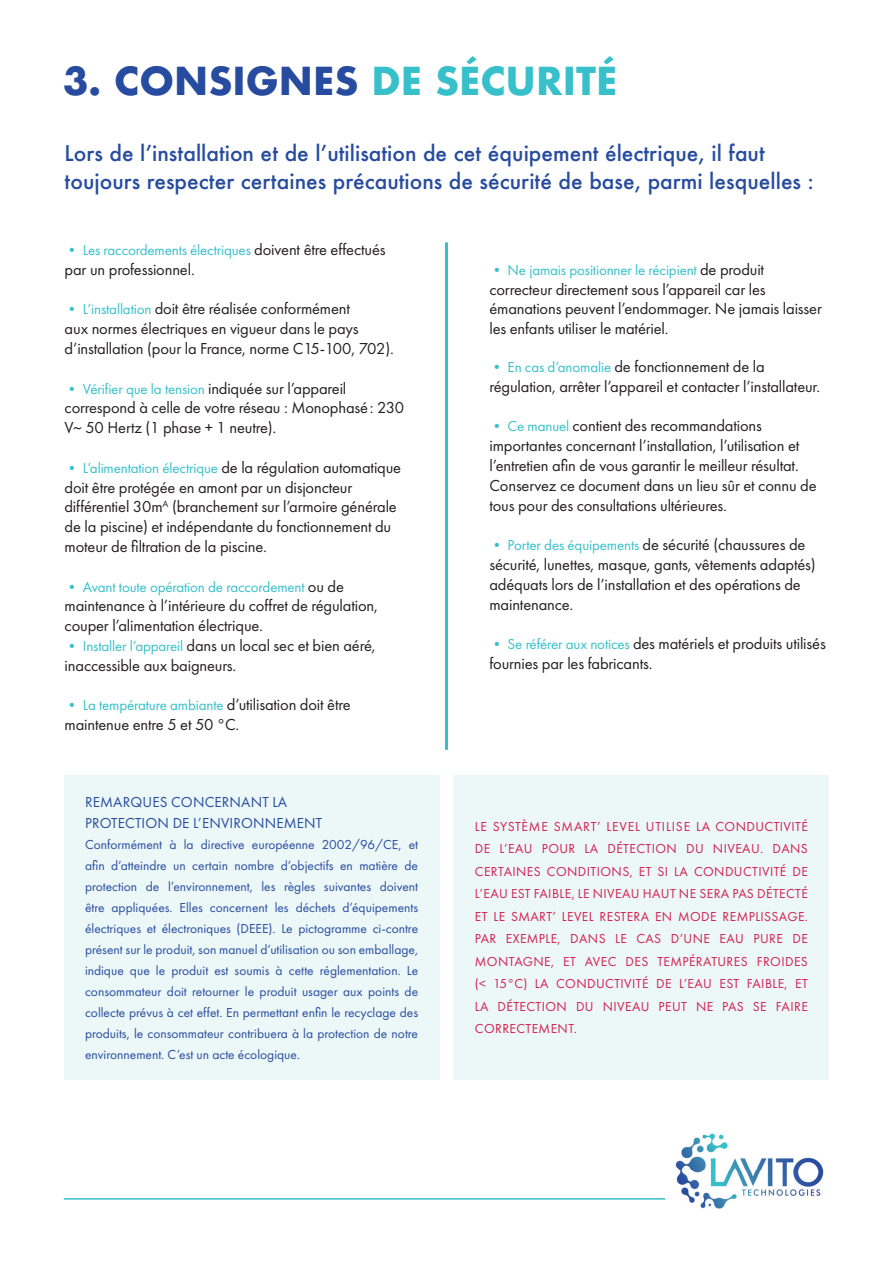
<style>
.page{position:relative;width:893px;height:1263px;background:#fff}
.page>*{position:absolute;margin:0;border:0;box-sizing:border-box;transform-origin:0 0}
.t1{font:700 37.5px "Futura";color:#274c9f}
.t2{font:500 21px/27px "Futura";color:#274c9f}
.t3{font:16.5px/19.8px "Futura PT";letter-spacing:-.01em;color:#231f20}
.t4{font:15px "Futura PT";letter-spacing:-.01em;color:#37c0ca}
.t5{font:15px/21px "Futura PT";letter-spacing:.01em;color:#274c9f}
.t6{font:13.5px/21px "Futura PT";color:#274c9f;text-align:justify}
.t7{font:13.5px/22.5px "Futura PT";letter-spacing:.03em;color:#d1204e;text-align:justify}
.s1{color:#37c0ca}
.s2{font-size:16.5px;color:#231f20}
.s3{font-size:15px;color:#37c0ca}
</style>
<div class="page">
<div style="left:454px;top:775px;width:375px;height:305px;background:#ecf7f8"></div>
<div style="left:64px;top:775px;width:375px;height:305px;background:#ecf7f8"></div>
<hr style="left:445px;top:242px;width:3px;height:508px;background:#37c0ca">
<img style="left:676px;top:1133px;width:147px;height:76px">
<hr style="left:64px;top:1198px;width:601px;height:1px;background:#37c0ca">
<h1 class="t1" style="left:63px;top:54px;width:556px">3. CONSIGNES <span class="s1">DE SÉCURITÉ</span></h1>
<p class="t2" style="left:65px;top:140px;width:751px">Lors de lʼinstallation et de lʼutilisation de cet équipement électrique, il faut toujours respecter certaines précautions de sécurité de base, parmi lesquelles :</p>
<p class="t4" style="left:65px;top:241px;width:322px">• Les raccordements électriques <span class="s2">doivent être effectués</span></p>
<p class="t3" style="left:65px;top:259px;width:132px">par un professionnel.</p>
<p class="t3" style="left:65px;top:299px;width:331px"><span class="s3">• L’installation</span> doit être réalisée conformément<br>aux normes électriques en vigueur dans le pays d’installation (pour la France, norme C15-100, 702).</p>
<p class="t4" style="left:65px;top:380px;width:283px">• Vérifier que la tension <span class="s2">indiquée sur l’appareil</span></p>
<p class="t3" style="left:65px;top:398px;width:341px">correspond à celle de votre réseau : Monophasé : 230<br>V~ 50 Hertz (1 phase + 1 neutre).</p>
<p class="t4" style="left:65px;top:459px;width:338px">• L’alimentation électrique <span class="s2">de la régulation automatique</span></p>
<p class="t3" style="left:65px;top:477px;width:334px">doit être protégée en amont par un disjoncteur différentiel 30m<sup>A</sup> (branchement sur l’armoire générale de la piscine) et indépendante du fonctionnement du moteur de filtration de la piscine.</p>
<p class="t4" style="left:65px;top:578px;width:281px">• Avant toute opération de raccordement <span class="s2">ou de</span></p>
<p class="t3" style="left:65px;top:596px;width:315px">maintenance à l’intérieure du coffret de régulation, couper l’alimentation électrique.</p>
<p class="t3" style="left:65px;top:635px;width:312px"><span class="s3">• Installer l’appareil</span> dans un local sec et bien aéré, inaccessible aux baigneurs.</p>
<p class="t4" style="left:65px;top:696px;width:288px">• La température ambiante <span class="s2">d’utilisation doit être</span></p>
<p class="t3" style="left:65px;top:715px;width:176px">maintenue entre 5 et 50 °C.</p>
<p class="t5" style="left:85px;top:791px;width:239px">REMARQUES CONCERNANT LA<br>PROTECTION DE L’ENVIRONNEMENT</p>
<p class="t6" style="left:85px;top:834px;width:335px">Conformément à la directive européenne 2002/96/CE, et afin d’atteindre un certain nombre d’objectifs en matière de protection de l’environnement, les règles suivantes doivent être appliquées. Elles concernent les déchets d’équipements électriques et électroniques (DEEE). Le pictogramme ci-contre présent sur le produit, son manuel d’utilisation ou son emballage, indique que le produit est soumis à cette réglementation. Le consommateur doit retourner le produit usager aux points de collecte prévus à cet effet. En permettant enfin le recyclage des produits, le consommateur contribuera à la protection de notre environnement. C’est un acte écologique.</p>
<p class="t4" style="left:489px;top:261px;width:276px">• Ne jamais positionner le récipient <span class="s2">de produit</span></p>
<p class="t3" style="left:489px;top:279px;width:334px">correcteur directement sous l’appareil car les émanations peuvent l’endommager. Ne jamais laisser les enfants utiliser le matériel.</p>
<p class="t3" style="left:489px;top:356px;width:332px"><span class="s3">• En cas d’anomalie</span> de fonctionnement de la régulation, arrêter l’appareil et contacter l’installateur.</p>
<p class="t3" style="left:489px;top:416px;width:329px"><span class="s3">• Ce manuel</span> contient des recommandations importantes concernant l’installation, l’utilisation et l’entretien afin de vous garantir le meilleur résultat.<br>Conservez ce document dans un lieu sûr et connu de tous pour des consultations ultérieures.</p>
<p class="t3" style="left:489px;top:535px;width:328px"><span class="s3">• Porter des équipements</span> de sécurité (chaussures de sécurité, lunettes, masque, gants, vêtements adaptés) adéquats lors de l’installation et des opérations de maintenance.</p>
<p class="t3" style="left:489px;top:634px;width:338px"><span class="s3">• Se référer aux notices</span> des matériels et produits utilisés fournies par les fabricants.</p>
<p class="t7" style="left:475px;top:815px;width:335px">LE SYSTÈME SMART’ LEVEL UTILISE LA CONDUCTIVITÉ DE L’EAU POUR LA DÉTECTION DU NIVEAU. DANS CERTAINES CONDITIONS, ET SI LA CONDUCTIVITÉ DE L’EAU EST FAIBLE, LE NIVEAU HAUT NE SERA PAS DÉTECTÉ ET LE SMART’ LEVEL RESTERA EN MODE REMPLISSAGE.<br>PAR EXEMPLE, DANS LE CAS D’UNE EAU PURE DE MONTAGNE, ET AVEC DES TEMPÉRATURES FROIDES (&lt; 15°C) LA CONDUCTIVITÉ DE L’EAU EST FAIBLE, ET LA DÉTECTION DU NIVEAU PEUT NE PAS SE FAIRE CORRECTEMENT.</p>
</div>
